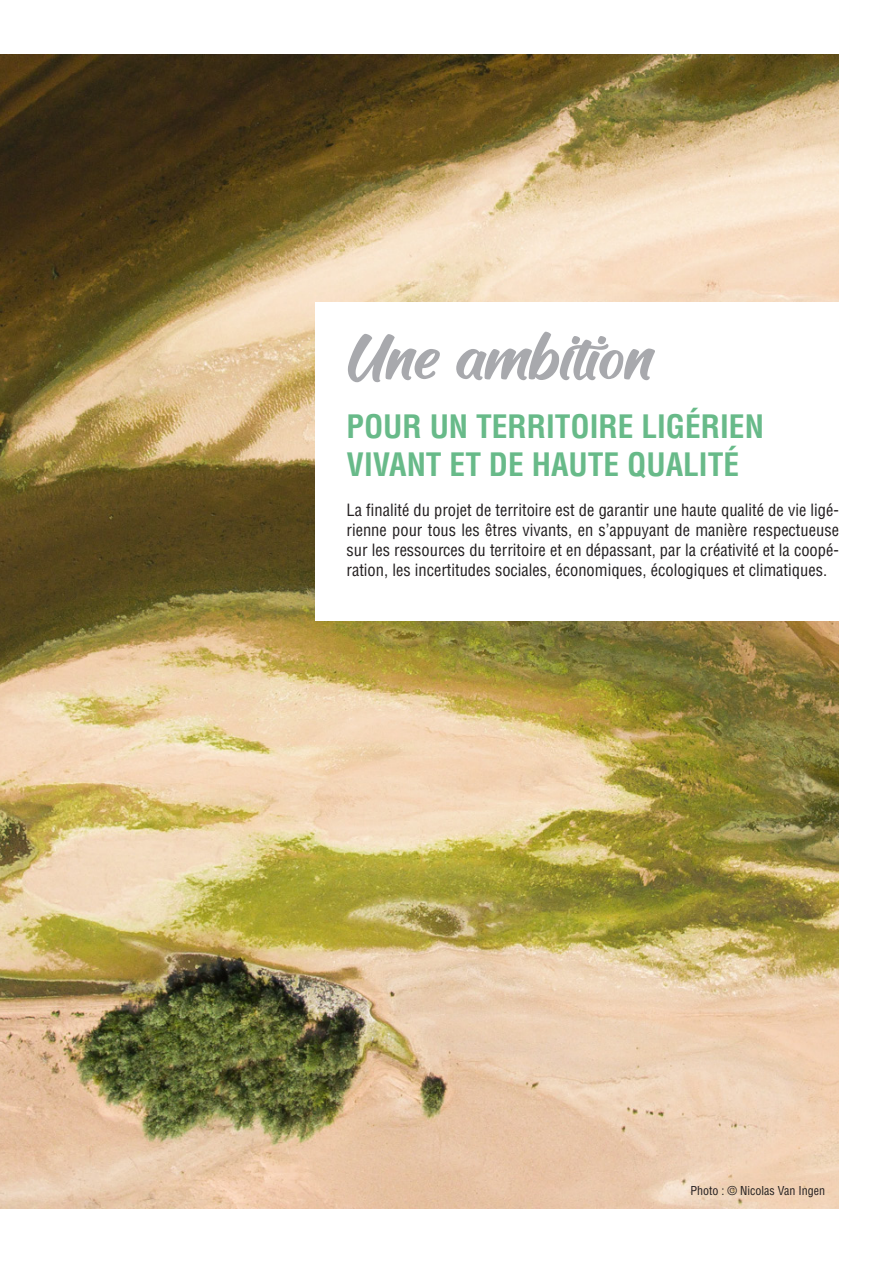
<style>
.page{position:relative;width:893px;height:1263px;background:#fff}
.page>*{position:absolute;margin:0;border:0;box-sizing:border-box;transform-origin:0 0}
.t1{font:65.55px "Yowllow";color:#a8a9ad}
.t2{font:700 condensed 31.5px/37.8px "Helvetica LT Std";color:#68ba89}
.t3{font:condensed 16.5px/19.8px "Helvetica LT Std";color:#231f20;text-align:justify}
.t4{font:condensed 12px "Helvetica LT Std";color:#231f20}
</style>
<div class="page">
<img style="left:0;top:54px;width:839px;height:1155px">
<div style="left:316px;top:303px;width:577px;height:318px;background:#fff"></div>
<p class="t1" style="left:347px;top:317px;width:307px">Une ambition</p>
<p class="t2" style="left:347px;top:407px;width:419px">POUR UN TERRITOIRE LIGÉRIEN<br>VIVANT ET DE HAUTE QUALITÉ</p>
<p class="t3" style="left:347px;top:500px;width:494px">La finalité du projet de territoire est de garantir une haute qualité de vie ligé&shy;rienne pour tous les êtres vivants, en s’appuyant de manière respectueuse sur les ressources du territoire et en dépassant, par la créativité et la coopé&shy;ration, les incertitudes sociales, économiques, écologiques et climatiques.</p>
<p class="t4" style="left:691px;top:1183px;width:136px">Photo : © Nicolas Van Ingen</p>
</div>
